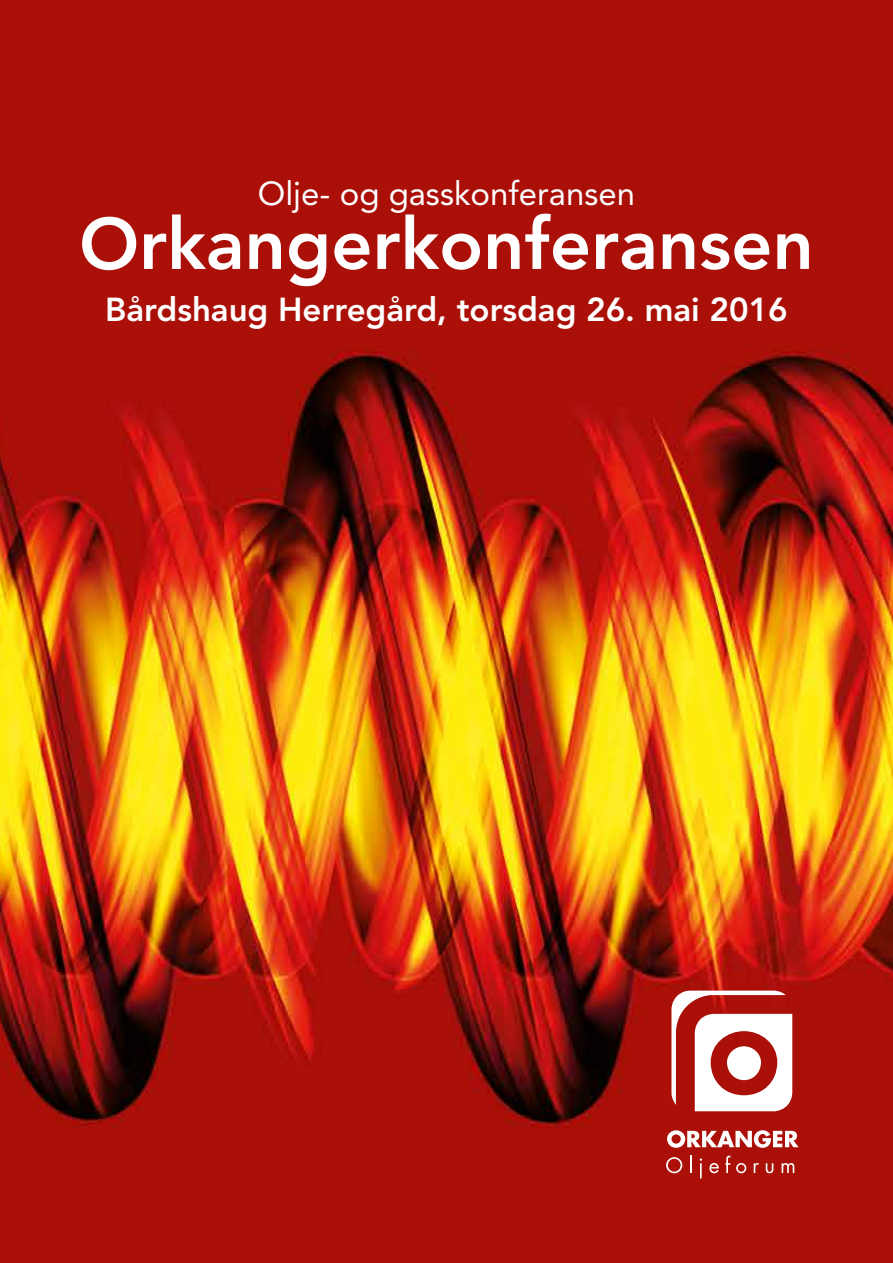
<style>
.page{position:relative;width:893px;height:1263px;background:#fff}
.page>*{position:absolute;margin:0;border:0;box-sizing:border-box;transform-origin:0 0}
.t1{font:800 72px "Avenir";color:#fff}
.t2{font:800 33px "Avenir";color:#fff}
.t3{font:33px "Avenir";color:#fff}
</style>
<div class="page">
<img style="left:0;top:0;width:893px;height:1263px">
<svg style="left:667px;top:1130px;width:132px;height:18px"></svg>
<svg style="left:666px;top:1157px;width:16px;height:16px"></svg>
<svg style="left:690px;top:1156px;width:1px;height:17px"></svg>
<svg style="left:700px;top:1158px;width:2px;height:20px"></svg>
<svg style="left:709px;top:1163px;width:10px;height:10px"></svg>
<svg style="left:725px;top:1156px;width:5px;height:17px"></svg>
<svg style="left:736px;top:1163px;width:10px;height:10px"></svg>
<svg style="left:754px;top:1163px;width:5px;height:10px"></svg>
<svg style="left:766px;top:1163px;width:7px;height:10px"></svg>
<svg style="left:782px;top:1163px;width:12px;height:10px"></svg>
<svg style="left:671px;top:990px;width:122px;height:121px"></svg>
<p class="t3" style="left:258px;top:175px;width:379px">Olje- og gasskonferansen</p>
<h1 class="t1" style="left:79px;top:201px;width:736px">Orkangerkonferansen</h1>
<p class="t2" style="left:105px;top:290px;width:684px">Bårdshaug Herregård, torsdag 26. mai 2016</p>
</div>
